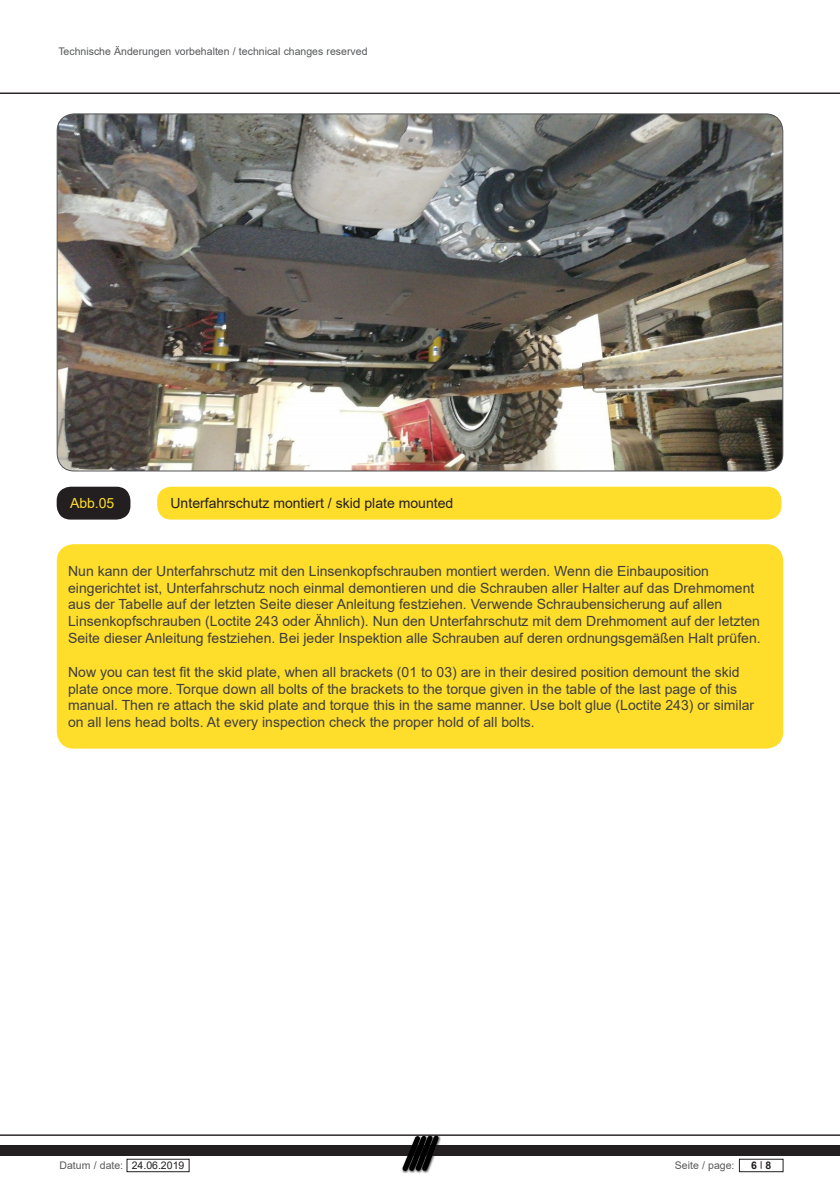
<style>
.page{position:relative;width:840px;height:1191px;background:#fff}
.page>*{position:absolute;margin:0;border:0;box-sizing:border-box;transform-origin:0 0}
.t1{font:14px/16.8px "Arial";color:#3e3e3f}
.t2{font:14px "Arial";color:#231f20}
.t3{font:14px "Arial";color:#ffdd2b}
.t4{font:10.4px "Arial";color:#57585a}
.t5{font:10.4px "Arial";color:#231f20}
.t6{font:700 10.4px "Arial";color:#231f20}
.t7{font:700 8px "Arial";color:#231f20}
.s1{font-size:10.4px}
</style>
<div class="page">
<svg style="left:0;top:92px;width:839px;height:2px;background:#615e5f"></svg>
<svg style="left:0;top:1134px;width:839px;height:40px"></svg>
<div style="left:0;top:1146px;width:839px;height:10px;background:#231f20"></div>
<div style="left:401px;top:1135px;width:40px;height:38px;background:#231f20;opacity:.75"></div>
<svg style="left:402px;top:1135px;width:36px;height:36px"></svg>
<div style="left:739px;top:1159px;width:43px;height:12px;background:#fff"></div>
<div style="left:738px;top:1159px;width:44px;height:12px;border:1px solid #231f20"></div>
<div style="left:127px;top:1159px;width:62px;height:12px;background:#fff"></div>
<div style="left:127px;top:1159px;width:62px;height:12px;border:1px solid #231f20"></div>
<img style="left:57px;top:114px;width:725px;height:357px">
<div style="left:157px;top:487px;width:624px;height:32px;background:#ffdd2b;border-radius:14px"></div>
<div style="left:57px;top:487px;width:73px;height:32px;background:#231f20;border-radius:14px"></div>
<div style="left:57px;top:544px;width:725px;height:204px;background:#ffdd2b;border-radius:17px"></div>
<p class="t4" style="left:58px;top:44px;width:310px">Technische Änderungen vorbehalten / technical changes reserved</p>
<p class="t3" style="left:70px;top:493px;width:46px">Abb.05</p>
<p class="t2" style="left:170px;top:493px;width:284px">Unterfahrschutz montiert / skid plate mounted</p>
<p class="t1" style="left:68px;top:562px;width:693px">Nun kann der Unterfahrschutz mit den Linsenkopfschrauben montiert werden. Wenn die Einbauposition eingerichtet ist, Unterfahrschutz noch einmal demontieren und die Schrauben aller Halter auf das Drehmoment aus der Tabelle auf der letzten Seite dieser Anleitung festziehen. Verwende Schraubensicherung auf allen Linsenkopfschrauben (Loctite 243 oder Ähnlich). Nun den Unterfahrschutz mit dem Drehmoment auf der letzten Seite dieser Anleitung festziehen. Bei jeder Inspektion alle Schrauben auf deren ordnungsgemäßen Halt prüfen.</p>
<p class="t1" style="left:68px;top:663px;width:687px">Now you can test fit the skid plate, when all brackets (01 to 03) are in their desired position demount the skid plate once more. Torque down all bolts of the brackets to the torque given in the table of the last page of this manual. Then re attach the skid plate and torque this in the same manner. Use bolt glue (Loctite 243) or similar on all lens head bolts. At every inspection check the proper hold of all bolts.</p>
<p class="t5" style="left:132px;top:1158px;width:54px">24.06.2019</p>
<p class="t4" style="left:674px;top:1158px;width:61px">Seite / page:</p>
<p class="t7" style="left:759px;top:1158px;width:13px">| <span class="s1">8</span></p>
<p class="t4" style="left:59px;top:1158px;width:65px">Datum / date:</p>
<p class="t6" style="left:750px;top:1158px;width:7px">6</p>
</div>
